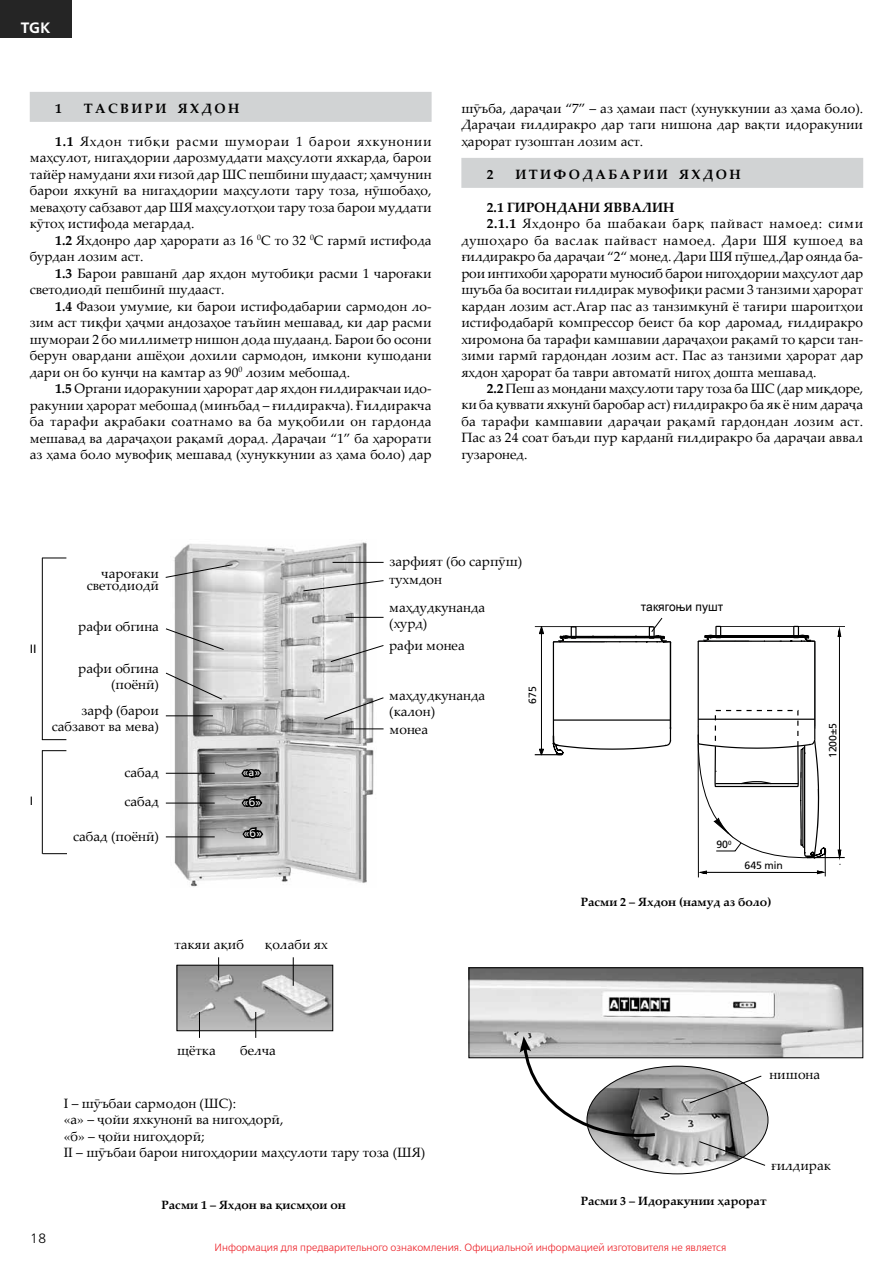
<style>
.page{position:relative;width:893px;height:1263px;background:#fff}
.page>*{position:absolute;margin:0;border:0;box-sizing:border-box;transform-origin:0 0}
.t1{font:15px "Free Set Demi Bold C";color:#fff}
.t2{font:13.5px/16.5px "Palatino Linotype";color:#000}
.t3{font:13.5px "Palatino Linotype";letter-spacing:.02em;color:#000}
.t4{font:13.5px "Palatino Linotype";letter-spacing:.04em;color:#000}
.t5{font:13.5px "Palatino Linotype";letter-spacing:.045em;color:#000}
.t6{font:700 13.5px "Palatino Linotype";letter-spacing:.175em;color:#000}
.t7{font:700 13.5px "Palatino Linotype";color:#000}
.t8{font:13.5px "Free Set Light C";color:#000}
.t9{font:700 12px "Palatino Linotype";color:#000}
.t10{font:12px "Arial";color:#000}
.t11{font:12px "Free Set C";color:#000}
.t12{font:10.5px "Free Set Light C";color:#ed1d24}
.t13{font:10.5px "Free Set C";color:#000}
.t14{font:10.5px "Free Set C";color:#fff}
.s1{font-weight:700}
</style>
<div class="page">
<div style="left:0;top:0;width:72px;height:38px;background:#252525"></div>
<img style="left:471px;top:969px;width:390px;height:87px">
<div style="left:469px;top:967px;width:394px;height:91px;border:1px solid #000"></div>
<img style="left:593px;top:1066px;width:175px;height:108px">
<svg style="left:698px;top:1141px;width:68px;height:25px"></svg>
<svg style="left:520px;top:1036px;width:138px;height:105px"></svg>
<svg style="left:689px;top:1075px;width:73px;height:29px;background:#a8a8a8"></svg>
<div style="left:30px;top:92px;width:402px;height:30px;background:#d1d3d4"></div>
<div style="left:461px;top:158px;width:402px;height:30px;background:#d1d3d4"></div>
<hr style="left:42px;top:750px;width:1px;height:104px;background:#000">
<svg style="left:43px;top:853px;width:24px;height:1px"></svg>
<svg style="left:42px;top:750px;width:24px;height:1px"></svg>
<hr style="left:42px;top:558px;width:1px;height:182px;background:#000">
<svg style="left:43px;top:739px;width:23px;height:1px"></svg>
<svg style="left:42px;top:558px;width:24px;height:1px"></svg>
<img style="left:171px;top:542px;width:205px;height:345px">
<hr style="left:333px;top:562px;width:51px;height:1px;background:#000">
<hr style="left:166px;top:715px;width:47px;height:1px;background:#000">
<hr style="left:166px;top:773px;width:49px;height:1px;background:#000">
<hr style="left:166px;top:803px;width:49px;height:1px;background:#000">
<hr style="left:166px;top:836px;width:49px;height:1px;background:#000">
<svg style="left:165px;top:672px;width:58px;height:28px"></svg>
<svg style="left:165px;top:628px;width:60px;height:22px"></svg>
<svg style="left:330px;top:644px;width:54px;height:18px"></svg>
<svg style="left:303px;top:580px;width:81px;height:12px"></svg>
<svg style="left:323px;top:697px;width:61px;height:23px"></svg>
<hr style="left:346px;top:728px;width:38px;height:1px;background:#000">
<hr style="left:346px;top:617px;width:38px;height:1px;background:#000">
<svg style="left:240px;top:766px;width:23px;height:14px"></svg>
<svg style="left:240px;top:794px;width:24px;height:18px"></svg>
<svg style="left:241px;top:825px;width:24px;height:18px"></svg>
<img style="left:179px;top:967px;width:152px;height:62px">
<div style="left:177px;top:965px;width:156px;height:66px;border:1px solid #000"></div>
<svg style="left:199px;top:1012px;width:1px;height:26px"></svg>
<svg style="left:255px;top:1012px;width:1px;height:26px"></svg>
<svg style="left:218px;top:957px;width:1px;height:23px"></svg>
<svg style="left:293px;top:957px;width:1px;height:29px"></svg>
<hr style="left:813px;top:857px;width:32px;height:1px;background:#000">
<hr style="left:717px;top:626px;width:128px;height:1px;background:#000">
<hr style="left:839px;top:632px;width:1px;height:218px;background:#000">
<hr style="left:698px;top:741px;width:1px;height:136px;background:#000">
<svg style="left:837px;top:626px;width:5px;height:11px"></svg>
<svg style="left:838px;top:850px;width:3px;height:15px"></svg>
<svg style="left:697px;top:626px;width:131px;height:250px"></svg>
<svg style="left:535px;top:617px;width:137px;height:138px"></svg>
<svg style="left:165px;top:564px;width:68px;height:14px"></svg>
<p class="t1" style="left:21px;top:19px;width:31px">TGK</p>
<p class="t6" style="left:55px;top:98px;width:8px">1</p>
<p class="t6" style="left:84px;top:98px;width:157px">ТАСВИРИ ЯХДОН</p>
<p class="t2" style="left:30px;top:132px;width:403px;text-align:justify;text-indent:26px"><span class="s1">1.1</span> Яхдон тибқи расми шумораи 1 барои яхкунонии маҳсулот, нигаҳдории дарозмуддати маҳсулоти яхкарда, барои тайёр намудани яхи ғизоӣ дар ШС пешбини шудааст; ҳамчунин барои яхкунӣ ва нигаҳдории маҳсулоти тару тоза, нӯшобаҳо, меваҳоту сабзавот дар ШЯ маҳсулотҳои тару тоза барои муддати кӯтоҳ истифода мегардад.</p>
<p class="t2" style="left:30px;top:231px;width:403px;text-indent:26px"><span class="s1">1.2</span> Яхдонро дар ҳарорати аз 16 <sup>0</sup>С то 32 <sup>0</sup>С гармӣ истифода бурдан лозим аст.</p>
<p class="t2" style="left:30px;top:264px;width:403px;text-indent:26px"><span class="s1">1.3</span> Барои равшанӣ дар яхдон мутобиқи расми 1 чароғаки светодиодӣ пешбинӣ шудааст.</p>
<p class="t2" style="left:30px;top:297px;width:403px;text-align:justify;text-indent:26px"><span class="s1">1.4</span> Фазои умумие, ки барои истифодабарии сармодон ло&shy;зим аст тиқфи ҳаҷми андозаҳое таъйин мешавад, ки дар расми шумораи 2 бо миллиметр нишон дода шудаанд. Барои бо осони берун овардани ашёҳои дохили сармодон, имкони кушодани дари он бо кунҷи на камтар аз 90<sup>0</sup> лозим мебошад.</p>
<p class="t2" style="left:30px;top:380px;width:403px;text-align:justify;text-indent:26px"><span class="s1">1.5</span> Органи идоракунии ҳарорат дар яхдон ғилдиракчаи идо&shy;ракунии ҳарорат мебошад (минъбад – ғилдиракча). Ғилдиракча ба тарафи ақрабаки соатнамо ва ба муқобили он гардонда мешавад ва дараҷаҳои рақамӣ дорад. Дараҷаи “1” ба ҳарорати аз ҳама боло мувофиқ мешавад (хунуккунии аз ҳама боло) дар</p>
<p class="t2" style="left:461px;top:99px;width:403px;text-align:justify">шӯъба, дараҷаи “7” – аз ҳамаи паст (хунуккунии аз ҳама боло).<br>Дараҷаи ғилдиракро дар таги нишона дар вақти идоракунии ҳарорат гузоштан лозим аст.</p>
<p class="t6" style="left:487px;top:164px;width:8px">2</p>
<p class="t6" style="left:515px;top:164px;width:227px">ИТИФОДАБАРИИ ЯХДОН</p>
<p class="t7" style="left:487px;top:197px;width:189px">2.1 ГИРОНДАНИ ЯВВАЛИН</p>
<p class="t5" style="left:487px;top:214px;width:378px"><span class="s1">2.1.1</span> Яхдонро ба шабакаи барқ пайваст намоед: сими</p>
<p class="t4" style="left:461px;top:230px;width:403px">душоҳаро ба васлак пайваст намоед. Дари ШЯ кушоед ва</p>
<p class="t2" style="left:461px;top:248px;width:403px">ғилдиракро ба дараҷаи “2“ монед. Дари ШЯ пӯшед.Дар оянда ба-</p>
<p class="t2" style="left:461px;top:264px;width:403px">рои интихоби ҳарорати муносиб барои нигоҳдории маҳсулот дар</p>
<p class="t2" style="left:461px;top:281px;width:403px">шуъба ба воситаи ғилдирак мувофиқи расми 3 танзими ҳарорат</p>
<p class="t2" style="left:461px;top:297px;width:403px">кардан лозим аст.Агар пас аз танзимкунӣ ё тағири шароитҳои</p>
<p class="t2" style="left:461px;top:314px;width:403px">истифодабарӣ компрессор беист ба кор даромад, ғилдиракро</p>
<p class="t2" style="left:461px;top:330px;width:403px">хиромона ба тарафи камшавии дараҷаҳои рақамӣ то қарси тан-</p>
<p class="t2" style="left:461px;top:347px;width:403px">зими гармӣ гардондан лозим аст. Пас аз танзими ҳарорат дар</p>
<p class="t2" style="left:461px;top:363px;width:357px">яхдон ҳарорат ба таври автоматӣ нигоҳ дошта мешавад.</p>
<p class="t2" style="left:487px;top:380px;width:378px"><span class="s1">2.2</span> Пеш аз мондани маҳсулоти тару тоза ба ШС (дар миқдоре,</p>
<p class="t2" style="left:461px;top:396px;width:403px">ки ба қуввати яхкунӣ баробар аст) ғилдиракро ба як ё ним дараҷа</p>
<p class="t3" style="left:461px;top:412px;width:403px">ба тарафи камшавии дараҷаи рақамӣ гардондан лозим аст.</p>
<p class="t2" style="left:461px;top:429px;width:403px">Пас аз 24 соат баъди пур карданӣ ғилдиракро ба дараҷаи аввал</p>
<p class="t2" style="left:461px;top:446px;width:68px">гузаронед.</p>
<p class="t11" style="left:30px;top:643px;width:8px">II</p>
<p class="t11" style="left:30px;top:794px;width:5px">I</p>
<p class="t2" style="left:87px;top:567px;width:74px;line-height:12px;text-align:right">чароғаки светодиодӣ</p>
<p class="t2" style="left:78px;top:618px;width:82px">рафи обгина</p>
<p class="t2" style="left:78px;top:660px;width:82px;text-align:right">рафи обгина (поёнӣ)</p>
<p class="t2" style="left:52px;top:701px;width:109px;text-align:right">зарф (барои сабзавот ва мева)</p>
<p class="t2" style="left:125px;top:763px;width:36px">сабад</p>
<p class="t2" style="left:125px;top:793px;width:36px">сабад</p>
<p class="t2" style="left:73px;top:828px;width:87px">сабад (поёнӣ)</p>
<p class="t14" style="left:243px;top:767px;width:19px">«а»</p>
<p class="t14" style="left:243px;top:796px;width:20px">«б»</p>
<p class="t14" style="left:244px;top:827px;width:20px">«б»</p>
<p class="t2" style="left:389px;top:552px;width:134px">зарфият (бо сарпӯш)</p>
<p class="t2" style="left:389px;top:599px;width:98px">маҳдудкунанда (хурд)</p>
<p class="t2" style="left:389px;top:570px;width:54px">тухмдон</p>
<p class="t2" style="left:389px;top:636px;width:77px">рафи монеа</p>
<p class="t2" style="left:389px;top:687px;width:98px">маҳдудкунанда (калон)</p>
<p class="t2" style="left:390px;top:720px;width:40px">монеа</p>
<p class="t13" style="left:527px;top:704px;width:19px;rotate:-90deg">675</p>
<p class="t2" style="left:174px;top:936px;width:71px">такяи ақиб</p>
<p class="t2" style="left:265px;top:936px;width:64px">қолаби ях</p>
<p class="t2" style="left:177px;top:1041px;width:40px">щётка</p>
<p class="t2" style="left:240px;top:1041px;width:37px">белча</p>
<p class="t2" style="left:64px;top:1095px;width:363px">I – шӯъбаи сармодон (ШС):<br>«а» – ҷойи яхкунонӣ ва нигоҳдорӣ,<br>«б» – ҷойи нигоҳдорӣ;<br>II – шӯъбаи барои нигоҳдории маҳсулоти тару тоза (ШЯ)</p>
<p class="t9" style="left:162px;top:1196px;width:186px">Расми 1 – Яхдон ва қисмҳои он</p>
<p class="t10" style="left:641px;top:599px;width:84px">такягоњи пушт</p>
<p class="t13" style="left:716px;top:839px;width:17px">90<sup>0</sup></p>
<p class="t13" style="left:744px;top:860px;width:40px">645 min</p>
<p class="t9" style="left:581px;top:893px;width:192px">Расми 2 – Яхдон (намуд аз боло)</p>
<p class="t13" style="left:827px;top:758px;width:37px;rotate:-90deg">1200±5</p>
<p class="t2" style="left:769px;top:1065px;width:52px">нишона</p>
<p class="t2" style="left:771px;top:1157px;width:61px">ғилдирак</p>
<p class="t9" style="left:581px;top:1192px;width:187px">Расми 3 – Идоракунии ҳарорат</p>
<p class="t8" style="left:30px;top:1231px;width:18px">18</p>
<p class="t12" style="left:215px;top:1242px;width:513px">Информация для предварительного ознакомления. Официальной информацией изготовителя не является</p>
</div>
